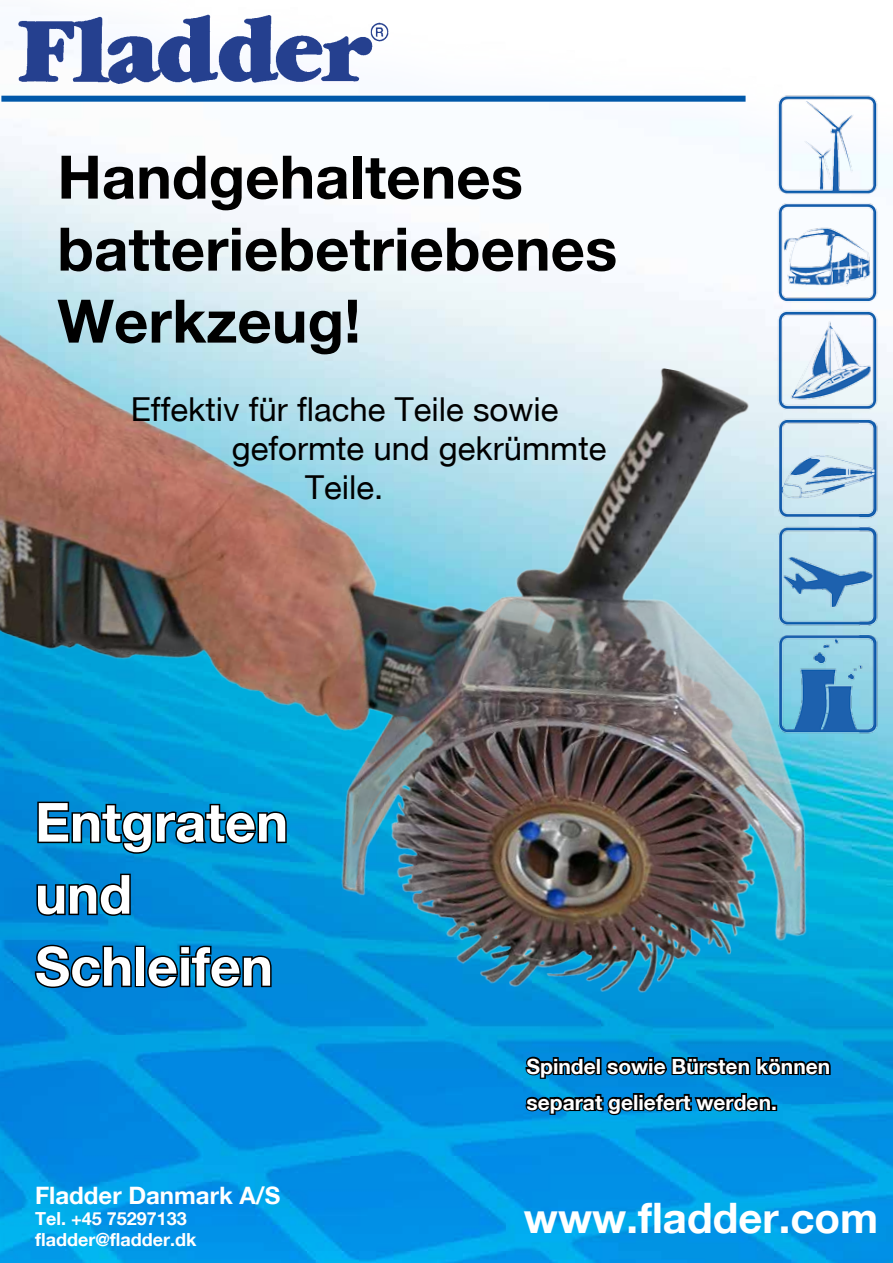
<style>
.page{position:relative;width:893px;height:1263px;background:#fff}
.page>*{position:absolute;margin:0;border:0;box-sizing:border-box;transform-origin:0 0}
.t1{font:700 60px/72px "Helvetica Neue";color:#000}
.t2{font:700 54px/72px "Helvetica Neue";color:#fff}
.t3{font:700 42px "Helvetica Neue";color:#fff}
.t4{font:33px "Helvetica Neue";color:#000}
.t5{font:700 24px "Helvetica Neue";color:#fff}
.t6{font:700 21px/36px "Helvetica Neue";color:#fff}
.t7{font:700 18px/21px "Helvetica Neue";color:#fff}
</style>
<div class="page">
<img style="left:0;top:14px;width:893px;height:1249px">
<img style="left:0;top:263px;width:893px;height:767px">
<img style="left:17px;top:15px;width:372px;height:69px">
<img style="left:768px;top:87px;width:119px;height:681px">
<svg style="left:36px;top:800px;width:252px;height:55px"></svg>
<svg style="left:35px;top:872px;width:97px;height:46px"></svg>
<svg style="left:33px;top:943px;width:100px;height:46px"></svg>
<div style="left:135px;top:946px;width:10px;height:41px;border:3px solid #000"></div>
<svg style="left:146px;top:944px;width:127px;height:45px"></svg>
<div style="left:1px;top:96px;width:745px;height:6px;background:#0058a9"></div>
<svg style="left:524px;top:1054px;width:308px;height:28px"></svg>
<svg style="left:524px;top:1090px;width:253px;height:28px"></svg>
<h1 class="t1" style="left:57px;top:140px;width:561px">Handgehaltenes batteriebetriebenes<br>Werkzeug!</h1>
<p class="t4" style="left:131px;top:389px;width:429px">Effektiv für flache Teile sowie</p>
<p class="t4" style="left:232px;top:428px;width:376px">geformte und gekrümmte</p>
<p class="t4" style="left:305px;top:467px;width:80px">Teile.</p>
<h2 class="t2" style="left:35px;top:786px;width:255px">Entgraten und<br>Schleifen</h2>
<p class="t5" style="left:35px;top:1180px;width:247px">Fladder Danmark A/S</p>
<p class="t7" style="left:35px;top:1207px;width:163px">Tel. +45 75297133 fladder@fladder.dk</p>
<p class="t6" style="left:527px;top:1048px;width:305px">Spindel sowie Bürsten können separat geliefert werden.</p>
<p class="t3" style="left:524px;top:1192px;width:356px">www.fladder.com</p>
</div>
